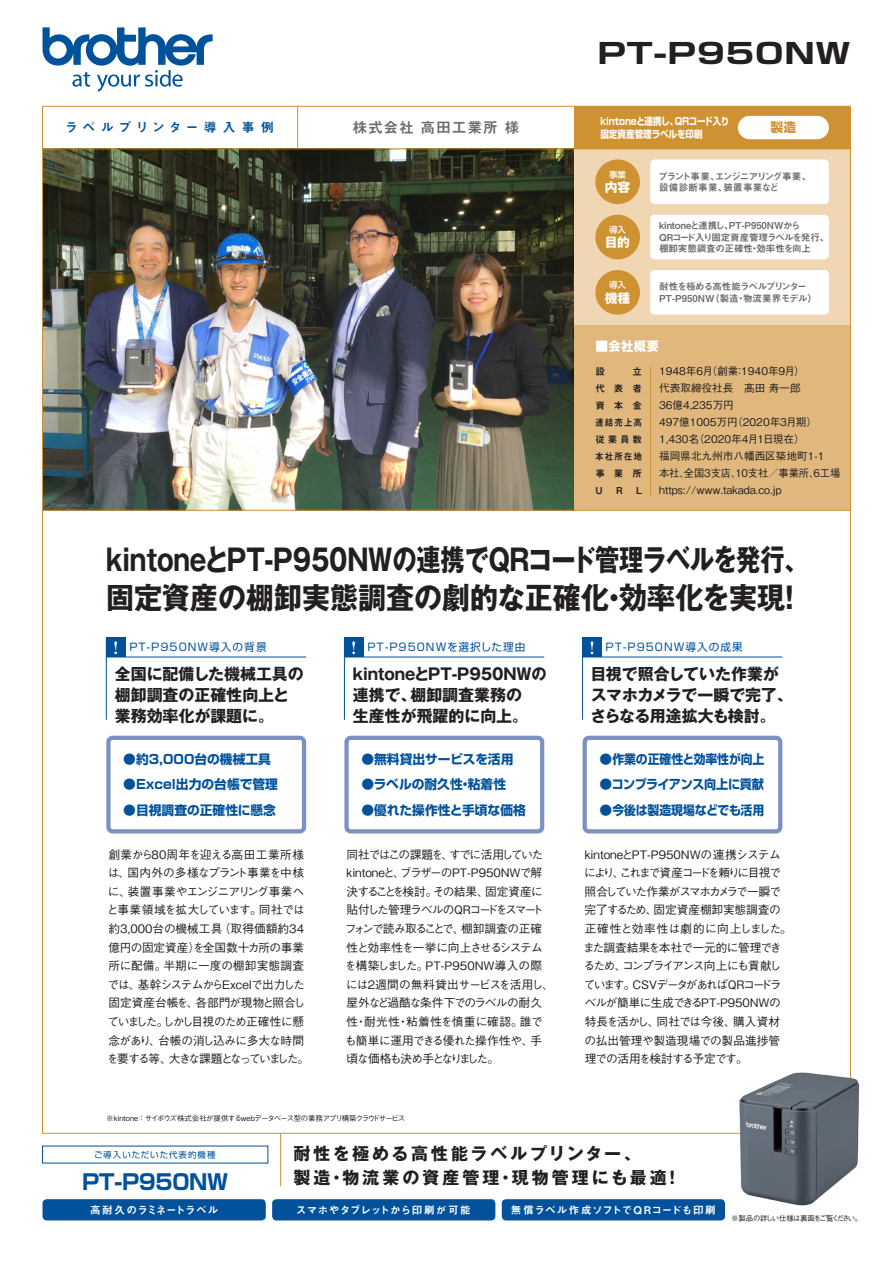
<style>
.page{position:relative;width:893px;height:1263px;background:#fff}
.page>*{position:absolute;margin:0;border:0;box-sizing:border-box;transform-origin:0 0}
.t1{font:700 29.7px/38.2px "Gothic MB101 Pr 5";letter-spacing:-.005em;color:#231f20;scale:.81 1}
.t2{font:700 28.05px "Shin Go Pro";letter-spacing:.02em;color:#231f20;scale:1.25 1}
.t3{font:700 21.3px "Shin Go Pr 5";letter-spacing:-.015em;color:#01519b}
.t4{font:700 16.95px/24.5px "Gothic MB101 Pr 5";letter-spacing:.175em;color:#231f20}
.t5{font:16.95px "Midashi Min Pr 5 MA31";color:#fff}
.t6{font:700 15.9px/21.3px "Gothic MB101 Pr 5";color:#231f20}
.t7{font:700 15.9px/21.3px "Gothic MB101 Pr 5";color:#231f20;scale:.95 1}
.t8{font:14.85px "Midashi Go Pr 5 MB31";letter-spacing:.05em;color:#6c6d70}
.t9{font:700 12.75px "Shin Go Pr 5";color:#01519b}
.t10{font:700 12.75px "Shin Go Pr 5";letter-spacing:-.035em;color:#01519b}
.t11{font:12.75px "Midashi Go Pr 5 MB31";letter-spacing:.38em;color:#01519b}
.t12{font:700 12.75px "Gothic MB101 Pr 5";color:#fff}
.t13{font:700 12.75px "Shin Go Pr 5";color:#cf9232}
.t14{font:500 11.7px/18.6px "Gothic BBB Pr 5";letter-spacing:-.055em;color:#231f20}
.t15{font:500 11.7px/18.6px "Gothic BBB Pr 5";letter-spacing:-.035em;color:#231f20}
.t16{font:500 10.65px/17px "Gothic BBB Pr 5";color:#231f20}
.t17{font:10.65px "Shin Go Pr 5";letter-spacing:.1em;color:#01519b}
.t18{font:10.65px "Midashi Go Pr 5 MB31";letter-spacing:.035em;color:#fff}
.t19{font:10.65px "Midashi Go Pr 5 MB31";letter-spacing:.055em;color:#fff}
.t20{font:700 10.05px/12.8px "Shin Go Pr 5";color:#fff;scale:.85 1}
.t21{font:9.6px/11.7px "Midashi Go Pr 5 MB31";letter-spacing:-.015em;color:#6c6d70}
.t22{font:9.6px/11.7px "Midashi Go Pr 5 MB31";letter-spacing:-.05em;color:#6c6d70}
.t23{font:9.6px/11.7px "Midashi Go Pr 5 MB31";letter-spacing:-.055em;color:#6c6d70}
.t24{font:9.6px/17px "Midashi Go Pr 5 MB31";letter-spacing:.285em;color:#231f20;text-align:justify}
.t25{font:8.55px "Shin Go Pr 5";letter-spacing:.11em;color:#01519b}
.t26{font:500 8.55px "Shin Go Pr 5";color:#fff}
.t27{font:500 7.5px "Gothic BBB Pr 5";letter-spacing:-.085em;color:#231f20}
.s1{font-family:"Midashi Min Pr 5 MA31";font-size:16.95px;color:#fff}
</style>
<div class="page">
<div style="left:574px;top:106px;width:276px;height:43px;background:#cf9232"></div>
<img style="left:44px;top:149px;width:530px;height:361px">
<div style="left:574px;top:149px;width:276px;height:176px;background:#f1d6b3"></div>
<div style="left:574px;top:325px;width:276px;height:185px;background:#e0b87e"></div>
<div style="left:106px;top:736px;width:200px;height:97px;border:4px solid #7b91c4;border-radius:4px"></div>
<div style="left:344px;top:736px;width:200px;height:97px;border:4px solid #7b91c4;border-radius:4px"></div>
<div style="left:43px;top:1199px;width:223px;height:21px;background:#01519b;border-radius:4px"></div>
<div style="left:272px;top:1199px;width:223px;height:21px;background:#01519b;border-radius:4px"></div>
<div style="left:106px;top:638px;width:19px;height:19px;background:#01519b"></div>
<hr style="left:106px;top:657px;width:200px;height:1px;background:#01519b">
<div style="left:344px;top:638px;width:20px;height:19px;background:#01519b"></div>
<hr style="left:344px;top:657px;width:200px;height:1px;background:#01519b">
<hr style="left:344px;top:638px;width:1px;height:82px;background:#01519b">
<div style="left:583px;top:638px;width:19px;height:19px;background:#01519b"></div>
<hr style="left:583px;top:657px;width:199px;height:1px;background:#01519b">
<hr style="left:582px;top:638px;width:1px;height:82px;background:#01519b">
<div style="left:650px;top:215px;width:179px;height:44px;background:#fff;border-radius:4px"></div>
<div style="left:650px;top:270px;width:179px;height:45px;background:#fff;border-radius:4px"></div>
<div style="left:650px;top:159px;width:179px;height:45px;background:#fff;border-radius:4px"></div>
<div style="left:595px;top:159px;width:45px;height:45px;background:#cf9232;border-radius:50%"></div>
<div style="left:595px;top:215px;width:45px;height:44px;background:#cf9232;border-radius:50%"></div>
<div style="left:595px;top:270px;width:45px;height:45px;background:#cf9232;border-radius:50%"></div>
<hr style="left:650px;top:367px;width:1px;height:128px;background:#cf9232">
<svg style="left:43px;top:27px;width:170px;height:65px"></svg>
<hr style="left:106px;top:638px;width:1px;height:82px;background:#01519b">
<div style="left:583px;top:736px;width:199px;height:97px;border:4px solid #7b91c4;border-radius:4px"></div>
<div style="left:502px;top:1199px;width:223px;height:21px;background:#01519b;border-radius:4px"></div>
<div style="left:738px;top:116px;width:91px;height:23px;background:#fff;border-radius:12px"></div>
<hr style="left:280px;top:1133px;width:1px;height:53px;background:#cf9232">
<img style="left:706px;top:1037px;width:154px;height:184px">
<hr style="left:43px;top:510px;width:807px;height:1px;background:#cf9232">
<hr style="left:297px;top:106px;width:1px;height:43px;background:#cf9232">
<hr style="left:43px;top:148px;width:807px;height:1px;background:#cf9232">
<h2 class="t2" style="left:597px;top:31px;width:204px">PT-P950NW</h2>
<p class="t20" style="left:600px;top:114px;width:153px">kintoneと連携し、QRコード入り固定資産管理ラベルを印刷</p>
<p class="t11" style="left:65px;top:117px;width:210px">ラベルプリンター導入事例</p>
<p class="t8" style="left:352px;top:116px;width:168px">株式会社 高田工業所 様</p>
<p class="t13" style="left:771px;top:117px;width:27px">製造</p>
<p class="t26" style="left:609px;top:167px;width:19px">事業</p>
<p class="t12" style="left:605px;top:176px;width:27px">内容</p>
<p class="t26" style="left:609px;top:223px;width:19px">導入</p>
<p class="t12" style="left:605px;top:232px;width:27px">目的</p>
<p class="t26" style="left:609px;top:278px;width:19px">導入</p>
<p class="t12" style="left:605px;top:287px;width:27px">機種</p>
<p class="t12" style="left:595px;top:336px;width:65px">■会社概要</p>
<p class="t23" style="left:658px;top:169px;width:155px">プラント事業、エンジニアリング事業、設備診断事業、装置事業など</p>
<p class="t21" style="left:659px;top:219px;width:172px">kintoneと連携し、PT-P950NWから<br>QRコード入り固定資産管理ラベルを発行、棚卸実態調査の正確性・効率性を向上</p>
<p class="t22" style="left:659px;top:280px;width:159px">耐性を極める高性能ラベルプリンター<br>PT-P950NW（製造・物流業界モデル）</p>
<p class="t24" style="left:595px;top:362px;width:48px;text-indent:37px">立代表者資本金連結売上高従業員数本社所在地事業所U</p>
<p class="t24" style="left:595px;top:362px;width:11px">設</p>
<p class="t24" style="left:616px;top:481px;width:8px">R</p>
<p class="t24" style="left:636px;top:481px;width:8px">L</p>
<p class="t16" style="left:659px;top:362px;width:183px">1948年6月（創業：1940年9月）<br>代表取締役社長　髙田 寿一郎<br>36億4,235万円<br>497億1005万円（2020年3月期）<br>1,430名（2020年4月1日現在）<br>福岡県北九州市八幡西区築地町1-1<br>本社、全国3支店、10支社／事業所、6工場https://www.takada.co.jp</p>
<h1 class="t1" style="left:106px;top:538px;width:869px">kintoneとPT-P950NWの連携でQRコード管理ラベルを発行、固定資産の棚卸実態調査の劇的な正確化・効率化を実現！</h1>
<h3 class="t5" style="left:113px;top:634px;width:7px">!</h3>
<h3 class="t6" style="left:115px;top:662px;width:191px">全国に配備した機械工具の棚卸調査の正確性向上と業務効率化が課題に。</h3>
<p class="t17" style="left:129px;top:639px;width:139px">PT-P950NW導入の背景</p>
<p class="t9" style="left:123px;top:749px;width:149px">●約3,000台の機械工具</p>
<p class="t9" style="left:123px;top:774px;width:156px">●Excel出力の台帳で管理</p>
<p class="t9" style="left:123px;top:800px;width:154px">●目視調査の正確性に懸念</p>
<p class="t17" style="left:351px;top:639px;width:176px"><span class="s1">!</span> PT-P950NWを選択した理由</p>
<h3 class="t7" style="left:353px;top:662px;width:206px">kintoneとPT-P950NWの連携で、棚卸調査業務の<br>生産性が飛躍的に向上。</h3>
<h3 class="t6" style="left:590px;top:662px;width:204px">目視で照合していた作業がスマホカメラで一瞬で完了、さらなる用途拡大も検討。</h3>
<p class="t17" style="left:589px;top:639px;width:155px"><span class="s1">!</span> PT-P950NW導入の成果</p>
<p class="t9" style="left:361px;top:749px;width:153px">●無料貸出サービスを活用</p>
<p class="t9" style="left:361px;top:774px;width:146px">●ラベルの耐久性・粘着性</p>
<p class="t9" style="left:361px;top:800px;width:166px">●優れた操作性と手頃な価格</p>
<p class="t9" style="left:600px;top:749px;width:166px">●作業の正確性と効率性が向上</p>
<p class="t10" style="left:600px;top:774px;width:166px">●コンプライアンス向上に貢献</p>
<p class="t9" style="left:600px;top:800px;width:166px">●今後は製造現場などでも活用</p>
<p class="t15" style="left:107px;top:844px;width:204px">創業から80周年を迎える高田工業所様は、国内外の多様なプラント事業を中核に、装置事業やエンジニアリング事業へと事業領域を拡大しています。同社では約3,000台の機械工具（取得価額約34億円の固定資産）を全国数十カ所の事業所に配備。半期に一度の棚卸実態調査では、基幹システムからExcelで出力した固定資産台帳を、各部門が現物と照合していました。しかし目視のため正確性に懸念があり、台帳の消し込みに多大な時間を要する等、大きな課題となっていました。</p>
<p class="t14" style="left:345px;top:844px;width:210px">同社ではこの課題を、すでに活用していたkintoneと、ブラザーのPT-P950NWで解決することを検討。その結果、固定資産に貼付した管理ラベルのQRコードをスマートフォンで読み取ることで、棚卸調査の正確性と効率性を一挙に向上させるシステムを構築しました。PT-P950NW導入の際には2週間の無料貸出サービスを活用し、屋外など過酷な条件下でのラベルの耐久性・耐光性・粘着性を慎重に確認。誰でも簡単に運用できる優れた操作性や、手頃な価格も決め手となりました。</p>
<p class="t14" style="left:583px;top:844px;width:210px">kintoneとPT-P950NWの連携システムにより、これまで資産コードを頼りに目視で照合していた作業がスマホカメラで一瞬で完了するため、固定資産棚卸実態調査の正確性と効率性は劇的に向上しました。また調査結果を本社で一元的に管理できるため、コンプライアンス向上にも貢献しています。CSVデータがあればQRコードラベルが簡単に生成できるPT-P950NWの特長を活かし、同社では今後、購入資材の払出管理や製造現場での製品進捗管理での活用を検討する予定です。</p>
<p class="t27" style="left:106px;top:1112px;width:307px">※kintone ：サイボウズ株式会社が提供するwebデータベース型の業務アプリ構築クラウドサービス　</p>
<p class="t25" style="left:94px;top:1147px;width:123px">ご導入いただいた代表的機種</p>
<h3 class="t3" style="left:82px;top:1165px;width:148px">PT-P950NW</h3>
<h3 class="t4" style="left:293px;top:1140px;width:389px">耐性を極める高性能ラベルプリンター、<br>製造・物流業の資産管理・現物管理にも最適！</h3>
<p class="t18" style="left:90px;top:1201px;width:130px">高耐久のラミネートラベル</p>
<p class="t18" style="left:296px;top:1201px;width:176px">スマホやタブレットから印刷が可能</p>
<p class="t19" style="left:511px;top:1201px;width:207px">無償ラベル作成ソフトでQRコードも印刷</p>
<p class="t27" style="left:731px;top:1212px;width:133px">※製品の詳しい仕様は裏面をご覧ください。</p>
</div>
